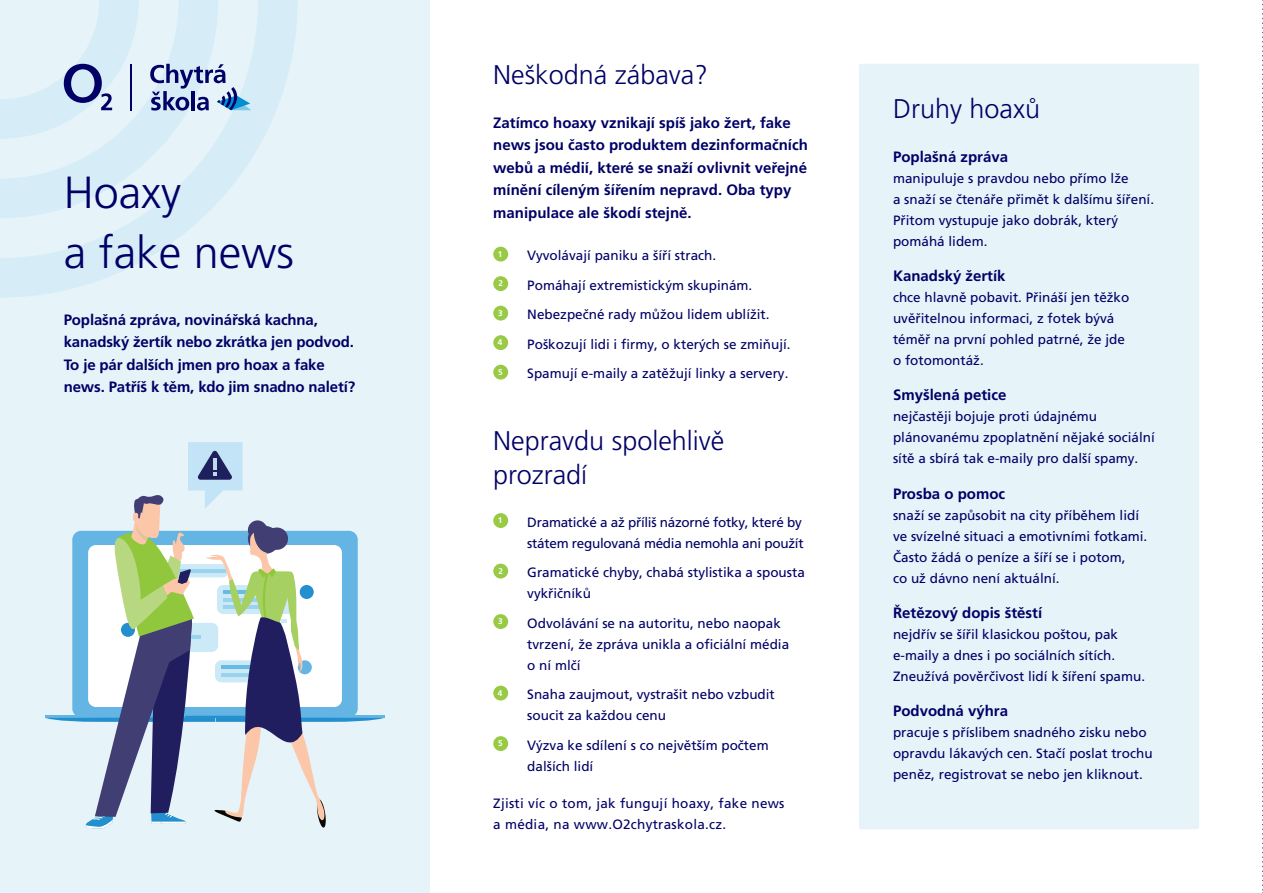
<style>
.page{position:relative;width:1263px;height:893px;background:#fff}
.page>*{position:absolute;margin:0;border:0;box-sizing:border-box;transform-origin:0 0}
.Headline_2_BLUE{font:300 45px/60px "Frutiger LT Pro";color:#006}
.Subheadline_BLUE{font:300 27px/34.5px "Frutiger LT Pro";color:#006}
.Chleba_bigger_1{font:700 15px/22.5px "Frutiger LT Pro";color:#006}
.Chleba_bigger_1-2{font:13.5px/21px "Frutiger LT Pro";color:#006}
.Chleba_BLUE_1{font:13.5px/21px "Frutiger LT Pro";color:#006}
.Chleba_BLUE_1-2{font:13.5px/21px "Frutiger LT Pro";letter-spacing:-.02em;color:#006}
.Chleba_bigger_1-3{font:13.5px/21px "Frutiger LT Pro";letter-spacing:.02em;color:#006}
.Chleba_BLUE_1-3{font:700 8.25px "Frutiger LT Pro";color:#fff}
</style>
<div class="page">
<div style="left:0;top:0;width:429px;height:893px;background:#e6f4fa"></div>
<svg style="left:0;top:0;width:298px;height:298px"></svg>
<svg style="left:45px;top:442px;width:339px;height:387px"></svg>
<div style="left:493px;top:513px;width:15px;height:15px;background:#98ca45;border-radius:50%"></div>
<div style="left:493px;top:564px;width:15px;height:14px;background:#98ca45;border-radius:50%"></div>
<div style="left:493px;top:614px;width:15px;height:15px;background:#98ca45;border-radius:50%"></div>
<div style="left:493px;top:686px;width:15px;height:14px;background:#98ca45;border-radius:50%"></div>
<div style="left:493px;top:736px;width:15px;height:15px;background:#98ca45;border-radius:50%"></div>
<svg style="left:0;top:0;width:139px;height:139px"></svg>
<svg style="left:150px;top:64px;width:101px;height:47px"></svg>
<hr style="left:131px;top:64px;width:1px;height:46px;background:#006">
<div style="left:493px;top:247px;width:15px;height:15px;background:#98ca45;border-radius:50%"></div>
<div style="left:493px;top:276px;width:15px;height:15px;background:#98ca45;border-radius:50%"></div>
<div style="left:493px;top:306px;width:15px;height:15px;background:#98ca45;border-radius:50%"></div>
<div style="left:493px;top:335px;width:15px;height:15px;background:#98ca45;border-radius:50%"></div>
<div style="left:493px;top:365px;width:15px;height:15px;background:#98ca45;border-radius:50%"></div>
<svg style="left:1262px;top:0;width:1px;height:893px"></svg>
<div style="left:859px;top:64px;width:340px;height:765px;background:#e6f4fa;border-radius:2px"></div>
<p class="Headline_2_BLUE" style="left:64px;top:163px;width:232px">Hoaxy<br>a fake news</p>
<p class="Chleba_bigger_1" style="left:64px;top:308px;width:293px">Poplašná zpráva, novinářská kachna, kanadský žertík nebo zkrátka jen podvod.<br>To je pár dalších jmen pro hoax a fake news. Patříš k těm, kdo jim snadno naletí?</p>
<p class="Subheadline_BLUE" style="left:493px;top:58px;width:216px">Neškodná zábava?</p>
<p class="Chleba_bigger_1" style="left:493px;top:111px;width:316px">Zatímco hoaxy vznikají spíš jako žert, fake news jsou často produktem dezinformačních webů a médií, které se snaží ovlivnit veřejné mínění cíleným šířením nepravd. Oba typy manipulace ale škodí stejně.</p>
<p class="Chleba_BLUE_1-3" style="left:498px;top:249px;width:6px">1</p>
<p class="Chleba_BLUE_1" style="left:527px;top:245px;width:190px">Vyvolávají paniku a šíří strach.</p>
<p class="Chleba_BLUE_1-3" style="left:498px;top:279px;width:6px">2</p>
<p class="Chleba_BLUE_1" style="left:527px;top:274px;width:227px">Pomáhají extremistickým skupinám.</p>
<p class="Chleba_BLUE_1-3" style="left:498px;top:308px;width:6px">3</p>
<p class="Chleba_BLUE_1" style="left:527px;top:304px;width:244px">Nebezpečné rady můžou lidem ublížit.</p>
<p class="Chleba_BLUE_1-3" style="left:498px;top:338px;width:6px">4</p>
<p class="Chleba_BLUE_1" style="left:527px;top:333px;width:265px">Poškozují lidi i firmy, o kterých se zmiňují.</p>
<p class="Chleba_BLUE_1-3" style="left:498px;top:367px;width:6px">5</p>
<p class="Chleba_BLUE_1" style="left:527px;top:363px;width:263px">Spamují e-maily a zatěžují linky a servery.</p>
<p class="Subheadline_BLUE" style="left:493px;top:423px;width:233px">Nepravdu spolehlivě prozradí</p>
<p class="Chleba_BLUE_1-3" style="left:498px;top:516px;width:6px">1</p>
<p class="Chleba_BLUE_1-2" style="left:527px;top:511px;width:278px">Dramatické a až příliš názorné fotky, které by státem regulovaná média nemohla ani použít</p>
<p class="Chleba_BLUE_1-3" style="left:498px;top:566px;width:6px">2</p>
<p class="Chleba_BLUE_1" style="left:527px;top:562px;width:279px">Gramatické chyby, chabá stylistika a spousta vykřičníků</p>
<p class="Chleba_BLUE_1-3" style="left:498px;top:617px;width:6px">3</p>
<p class="Chleba_BLUE_1" style="left:527px;top:612px;width:263px">Odvolávání se na autoritu, nebo naopak tvrzení, že zpráva unikla a oficiální média o ní mlčí</p>
<p class="Chleba_BLUE_1-3" style="left:498px;top:688px;width:6px">4</p>
<p class="Chleba_BLUE_1" style="left:527px;top:684px;width:249px">Snaha zaujmout, vystrašit nebo vzbudit soucit za každou cenu</p>
<p class="Chleba_BLUE_1-3" style="left:498px;top:739px;width:6px">5</p>
<p class="Chleba_BLUE_1" style="left:527px;top:734px;width:243px">Výzva ke sdílení s co největším počtem dalších lidí</p>
<p class="Chleba_bigger_1-3" style="left:493px;top:793px;width:293px">Zjisti víc o tom, jak fungují hoaxy, fake news a média, na www.O2chytraskola.cz.</p>
<p class="Subheadline_BLUE" style="left:893px;top:92px;width:149px">Druhy hoaxů</p>
<p class="Chleba_bigger_1" style="left:893px;top:145px;width:117px">Poplašná zpráva</p>
<p class="Chleba_bigger_1-2" style="left:893px;top:168px;width:263px">manipuluje s pravdou nebo přímo lže<br>a snaží se čtenáře přimět k dalšímu šíření.<br>Přitom vystupuje jako dobrák, který pomáhá lidem.</p>
<p class="Chleba_bigger_1" style="left:893px;top:265px;width:114px">Kanadský žertík</p>
<p class="Chleba_bigger_1-2" style="left:893px;top:287px;width:238px">chce hlavně pobavit. Přináší jen těžko uvěřitelnou informaci, z fotek bývá téměř na první pohled patrné, že jde o fotomontáž.</p>
<p class="Chleba_bigger_1" style="left:893px;top:384px;width:115px">Smyšlená petice</p>
<p class="Chleba_bigger_1-2" style="left:893px;top:406px;width:263px">nejčastěji bojuje proti údajnému plánovanému zpoplatnění nějaké sociální sítě a sbírá tak e-maily pro další spamy.</p>
<p class="Chleba_bigger_1" style="left:893px;top:482px;width:114px">Prosba o pomoc</p>
<p class="Chleba_bigger_1-2" style="left:893px;top:504px;width:256px">snaží se zapůsobit na city příběhem lidí ve svízelné situaci a emotivními fotkami.<br>Často žádá o peníze a šíří se i potom,<br>co už dávno není aktuální.</p>
<p class="Chleba_bigger_1" style="left:893px;top:601px;width:151px">Řetězový dopis štěstí</p>
<p class="Chleba_bigger_1-2" style="left:893px;top:624px;width:254px">nejdřív se šířil klasickou poštou, pak e-maily a dnes i po sociálních sítích.<br>Zneužívá pověrčivost lidí k šíření spamu.</p>
<p class="Chleba_bigger_1" style="left:893px;top:700px;width:117px">Podvodná výhra</p>
<p class="Chleba_bigger_1-2" style="left:893px;top:722px;width:261px">pracuje s příslibem snadného zisku nebo opravdu lákavých cen. Stačí poslat trochu peněz, registrovat se nebo jen kliknout.</p>
</div>
